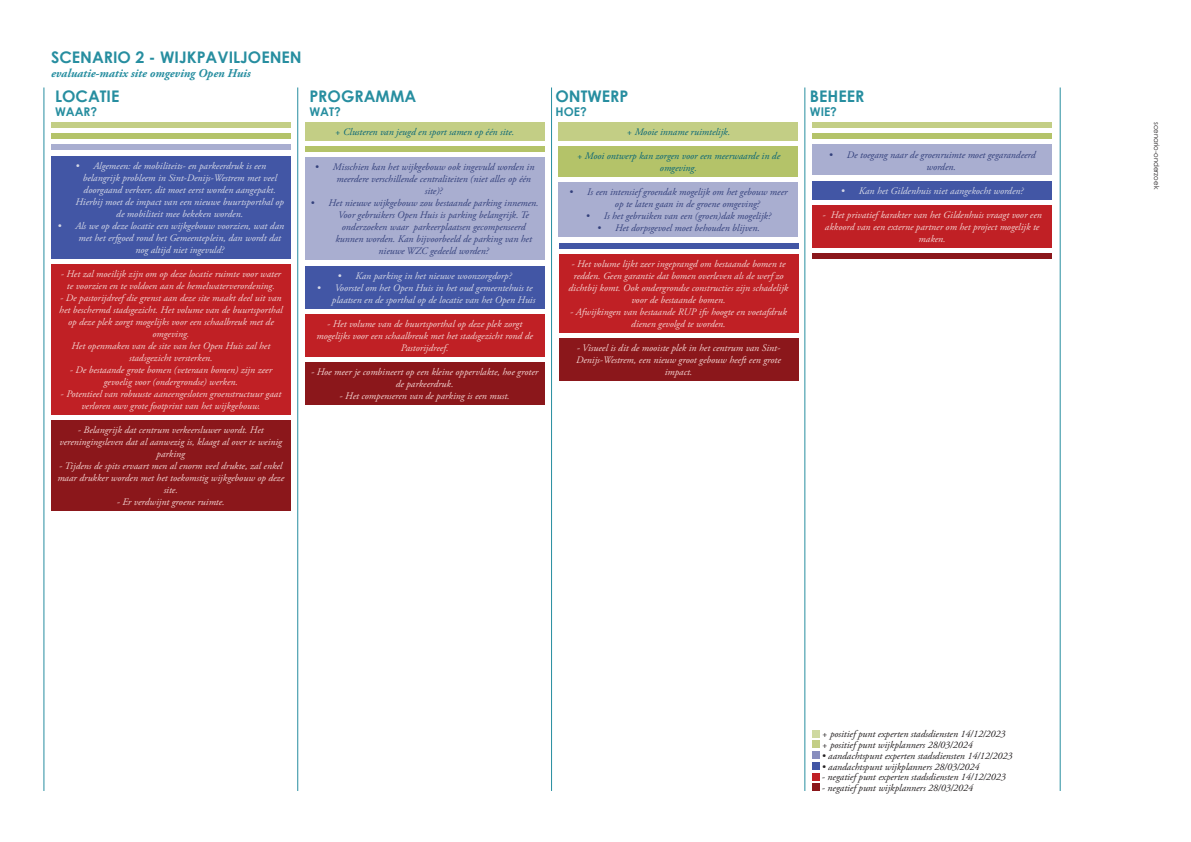
<style>
.page{position:relative;width:1191px;height:842px;background:#fff}
.page>*{position:absolute;margin:0;border:0;box-sizing:border-box;transform-origin:0 0}
.Title_01_-_without_numbers{font:700 16px "Century Gothic";color:#278ea0}
.Caption_large{font:italic 700 12px "Adobe Garamond Pro";color:#278ea0}
.Body_text{font:700 12px "Century Gothic";color:#278ea0}
.t1{font:italic 10px/12px "Adobe Garamond Pro";color:#f3d4d1;text-align:center}
.t2{font:italic 10px/12px "Adobe Garamond Pro";color:#33407b}
.t3{font:italic 10px/12px "Adobe Garamond Pro";color:#d6d9e7;text-align:right}
.t4{font:italic 10px "Adobe Garamond Pro";color:#231f20}
.t5{font:italic 10px/12px "Adobe Garamond Pro";color:#076576;text-align:center}
.t6{font:7px "Century Gothic";color:#231f20}
</style>
<div class="page">
<hr style="left:297px;top:87px;width:1px;height:704px;background:#278ea0">
<hr style="left:43px;top:87px;width:1px;height:704px;background:#278ea0">
<hr style="left:551px;top:87px;width:1px;height:704px;background:#278ea0">
<hr style="left:804px;top:87px;width:1px;height:704px;background:#278ea0">
<hr style="left:1059px;top:87px;width:1px;height:704px;background:#278ea0">
<div style="left:812px;top:730px;width:7px;height:7px;background:#cfd9a1"></div>
<div style="left:812px;top:741px;width:7px;height:7px;background:#c3ce85"></div>
<div style="left:812px;top:751px;width:7px;height:8px;background:#888ebe"></div>
<div style="left:812px;top:762px;width:7px;height:7px;background:#4256a5"></div>
<div style="left:812px;top:773px;width:7px;height:7px;background:#c02025"></div>
<div style="left:812px;top:784px;width:7px;height:7px;background:#8b171b"></div>
<div style="left:51px;top:264px;width:240px;height:151px;background:#c02025"></div>
<div style="left:305px;top:122px;width:239px;height:18px;background:#c3ce85"></div>
<div style="left:305px;top:157px;width:239px;height:103px;background:#a9aed0"></div>
<div style="left:305px;top:314px;width:239px;height:43px;background:#c02025"></div>
<div style="left:51px;top:122px;width:240px;height:6px;background:#c3ce85"></div>
<div style="left:51px;top:145px;width:240px;height:5px;background:#a9aed0"></div>
<div style="left:51px;top:420px;width:239px;height:91px;background:#8b171b"></div>
<div style="left:305px;top:266px;width:239px;height:42px;background:#4256a5"></div>
<div style="left:305px;top:362px;width:239px;height:43px;background:#8b171b"></div>
<div style="left:51px;top:156px;width:239px;height:102px;background:#4256a5"></div>
<div style="left:51px;top:133px;width:240px;height:6px;background:#b4c369"></div>
<div style="left:305px;top:146px;width:239px;height:6px;background:#b4c369"></div>
<div style="left:559px;top:254px;width:239px;height:79px;background:#c02025"></div>
<div style="left:558px;top:122px;width:240px;height:18px;background:#c3ce85"></div>
<div style="left:558px;top:182px;width:240px;height:55px;background:#a9aed0"></div>
<div style="left:812px;top:145px;width:240px;height:30px;background:#a9aed0"></div>
<div style="left:812px;top:205px;width:240px;height:43px;background:#c02025"></div>
<div style="left:812px;top:122px;width:240px;height:6px;background:#c3ce85"></div>
<div style="left:559px;top:338px;width:239px;height:43px;background:#8b171b"></div>
<div style="left:559px;top:146px;width:239px;height:31px;background:#b4c369"></div>
<div style="left:812px;top:181px;width:240px;height:18px;background:#4256a5"></div>
<div style="left:812px;top:133px;width:240px;height:6px;background:#b4c369"></div>
<div style="left:812px;top:253px;width:240px;height:6px;background:#8b171b"></div>
<div style="left:559px;top:243px;width:239px;height:5px;background:#4256a5"></div>
<p class="Title_01_-_without_numbers" style="left:51px;top:45px;width:252px">SCENARIO 2 - WIJKPAVILJOENEN</p>
<p class="Caption_large" style="left:51px;top:67px;width:201px">evaluatie-matix site omgeving Open Huis</p>
<p class="Title_01_-_without_numbers" style="left:55px;top:84px;width:66px">LOCATIE</p>
<p class="Body_text" style="left:55px;top:102px;width:44px">WAAR?</p>
<p class="t3" style="left:75px;top:160px;width:192px">• Algemeen: de mobiliteits- en parkeerdruk is een</p>
<p class="t3" style="left:83px;top:172px;width:195px">belangrijk probleem in Sint-Denijs-Westrem met veel</p>
<p class="t3" style="left:84px;top:184px;width:194px">doorgaand verkeer, dit moet eerst worden aangepakt.</p>
<p class="t3" style="left:75px;top:196px;width:210px">Hierbij moet de impact van een nieuwe buurtsporthal op</p>
<p class="t3" style="left:116px;top:208px;width:128px">de mobiliteit mee bekeken worden.</p>
<p class="t3" style="left:57px;top:220px;width:228px">• Als we op deze locatie een wijkgebouw voorzien, wat dan</p>
<p class="t3" style="left:78px;top:232px;width:204px">met het erfgoed rond het Gemeenteplein, dan wordt dat</p>
<p class="t3" style="left:135px;top:244px;width:90px">nog altijd niet ingevuld?</p>
<p class="t1" style="left:61px;top:268px;width:222px">- Het zal moeilijk zijn om op deze locatie ruimte voor water te voorzien en te voldoen aan de hemelwaterverordening.</p>
<p class="t1" style="left:59px;top:292px;width:225px">- De pastorijdreef die grenst aan deze site maakt deel uit van het beschermd stadsgezicht. Het volume van de buurtsporthal op deze plek zorgt mogelijks voor een schaalbreuk met de omgeving.</p>
<p class="t1" style="left:72px;top:340px;width:200px">Het openmaken van de site van het Open Huis zal het stadsgezicht versterken.</p>
<p class="t1" style="left:70px;top:364px;width:204px">- De bestaande grote bomen (veteraan bomen) zijn zeer gevoelig voor (ondergrondse) werken.</p>
<p class="t1" style="left:61px;top:388px;width:222px">- Potentieel van robuuste aaneengesloten groenstructuur gaat verloren owv grote footprint van het wijkgebouw.</p>
<p class="t1" style="left:59px;top:424px;width:224px">- Belangrijk dat centrum verkeersluwer wordt. Het vereningingsleven dat al aanwezig is, klaagt al over te weinig parking</p>
<p class="t1" style="left:57px;top:460px;width:228px">- Tijdens de spits ervaart men al enorm veel drukte, zal enkel maar drukker worden met het toekomstig wijkgebouw op deze site.</p>
<p class="t1" style="left:117px;top:496px;width:109px">- Er verdwijnt groene ruimte.</p>
<p class="Title_01_-_without_numbers" style="left:309px;top:84px;width:108px">PROGRAMMA</p>
<p class="Body_text" style="left:309px;top:102px;width:33px">WAT?</p>
<p class="t5" style="left:335px;top:126px;width:181px">+ Clusteren van jeugd en sport samen op één site.</p>
<p class="t2" style="left:315px;top:162px;width:221px">• Misschien kan het wijkgebouw ook ingevuld worden in</p>
<p class="t2" style="left:336px;top:174px;width:196px">meerdere verschillende centraliteiten (niet alles op één</p>
<p class="t2" style="left:425px;top:186px;width:19px">site)?</p>
<p class="t2" style="left:310px;top:198px;width:230px">• Het nieuwe wijkgebouw zou bestaande parking innemen.</p>
<p class="t2" style="left:338px;top:210px;width:192px">Voor gebruikers Open Huis is parking belangrijk. Te</p>
<p class="t2" style="left:342px;top:222px;width:185px">onderzoeken waar parkeerplaatsen gecompenseerd</p>
<p class="t2" style="left:335px;top:234px;width:198px">kunnen worden. Kan bijvoorbeeld de parking van het</p>
<p class="t2" style="left:378px;top:246px;width:112px">nieuwe WZC gedeeld worden?</p>
<p class="t3" style="left:337px;top:270px;width:176px">• Kan parking in het nieuwe woonzorgdorp?</p>
<p class="t3" style="left:317px;top:282px;width:220px">• Voorstel om het Open Huis in het oud gemeentehuis te plaatsen en de sporthal op de locatie van het Open Huis</p>
<p class="t1" style="left:316px;top:318px;width:218px">- Het volume van de buurtsporthal op deze plek zorgt mogelijks voor een schaalbreuk met het stadsgezicht rond de<br>Pastorijdreef.</p>
<p class="t1" style="left:311px;top:366px;width:229px">- Hoe meer je combineert op een kleine oppervlakte, hoe groter de parkeerdruk.</p>
<p class="t1" style="left:339px;top:390px;width:172px">- Het compenseren van de parking is een must.</p>
<p class="Title_01_-_without_numbers" style="left:555px;top:84px;width:74px">ONTWERP</p>
<p class="Body_text" style="left:555px;top:102px;width:33px">HOE?</p>
<p class="t5" style="left:626px;top:126px;width:105px">+ Mooie inname ruimtelijk.</p>
<p class="t5" style="left:577px;top:150px;width:205px">+ Mooi ontwerp kan zorgen voor een meerwaarde in de omgeving.</p>
<p class="t2" style="left:615px;top:186px;width:174px;text-indent:-46px">• Is een intensief groendak mogelijk om het gebouw meer op te laten gaan in de groene omgeving?</p>
<p class="t2" style="left:586px;top:210px;width:187px">• Is het gebruiken van een (groen)dak mogelijk?</p>
<p class="t2" style="left:597px;top:222px;width:164px">• Het dorpsgevoel moet behouden blijven.</p>
<p class="t1" style="left:568px;top:258px;width:221px">- Het volume lijkt zeer ingeprangd om bestaande bomen te redden. Geen garantie dat bomen overleven als de werf zo dichtbij komt. Ook ondergrondse constructies zijn schadelijk voor de bestaande bomen.</p>
<p class="t1" style="left:570px;top:306px;width:218px">- Afwijkingen van bestaande RUP ifv hoogte en voetafdruk dienen gevolgd te worden.</p>
<p class="t1" style="left:576px;top:342px;width:206px">- Visueel is dit de mooiste plek in het centrum van Sint-<br>Denijs-Westrem, een nieuw groot gebouw heeft een grote impact.</p>
<p class="Title_01_-_without_numbers" style="left:810px;top:84px;width:56px">BEHEER</p>
<p class="Body_text" style="left:810px;top:102px;width:29px">WIE?</p>
<p class="t2" style="left:926px;top:149px;width:111px;text-indent:-98px">• De toegang naar de groenruimte moet gegarandeerd worden.</p>
<p class="t3" style="left:841px;top:185px;width:184px">• Kan het Gildenhuis niet aangekocht worden?</p>
<p class="t1" style="left:822px;top:209px;width:221px">- Het privatief karakter van het Gildenhuis vraagt voor een akkoord van een externe partner om het project mogelijk te maken.</p>
<p class="t4" style="left:822px;top:728px;width:185px">+ positief punt experten stadsdiensten 14/12/2023</p>
<p class="t4" style="left:822px;top:750px;width:192px">• aandachtspunt experten stadsdiensten 14/12/2023</p>
<p class="t4" style="left:822px;top:760px;width:159px">• aandachtspunt wijkplanners 28/03/2024</p>
<p class="t4" style="left:822px;top:771px;width:185px">- negatief punt experten stadsdiensten 14/12/2023</p>
<p class="t4" style="left:822px;top:782px;width:153px">- negatief punt wijkplanners 28/03/2024</p>
<p class="t4" style="left:822px;top:739px;width:152px">+ positief punt wijkplanners 28/03/2024</p>
<p class="t6" style="left:1161px;top:122px;width:69px;rotate:90deg">scenario-onderzoek</p>
</div>
